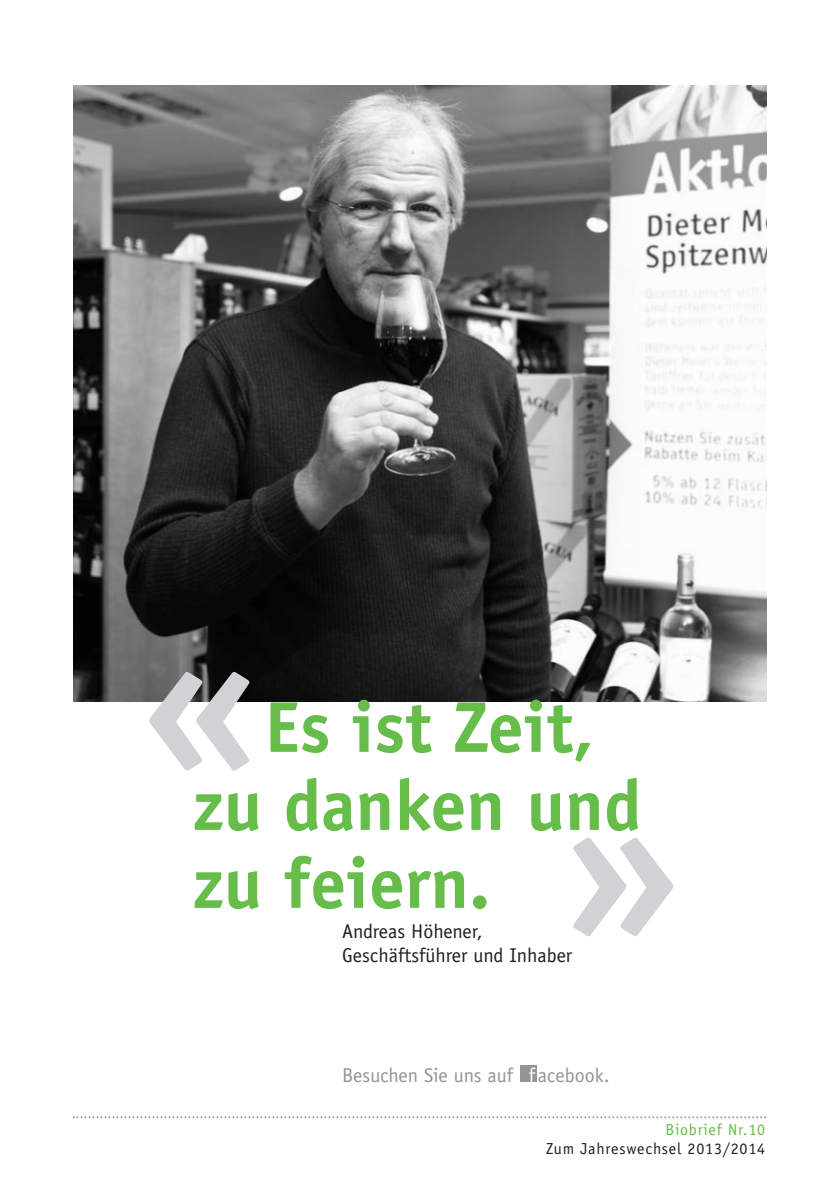
<style>
.page{position:relative;width:840px;height:1191px;background:#fff}
.page>*{position:absolute;margin:0;border:0;box-sizing:border-box;transform-origin:0 0}
.t1{font:700 200px "Officina Sans";color:#d1d2d4}
.t2{font:700 72px/78px "Officina Sans";color:#67bd4a}
.t3{font:20px/24px "Officina Sans";color:#231f20}
.t4{font:20px "Officina Sans";color:#939598}
.t5{font:16px "Officina Sans";letter-spacing:.05em;color:#231f20}
.t6{font:16px "Officina Sans";letter-spacing:.05em;color:#67bd4a}
.s1{color:#fff}
</style>
<div class="page">
<svg style="left:73px;top:1116px;width:692px;height:2px"></svg>
<img style="left:74px;top:85px;width:691px;height:616px">
<div style="left:519px;top:1065px;width:17px;height:17px;background:#939598"></div>
<h1 class="t1" style="left:142px;top:627px;width:120px">«</h1>
<h2 class="t2" style="left:193px;top:694px;width:449px;text-indent:72px">Es ist Zeit, zu danken und zu feiern.</h2>
<h1 class="t1" style="left:561px;top:793px;width:120px">»</h1>
<p class="t3" style="left:342px;top:921px;width:231px">Andreas Höhener,<br>Geschäftsführer und Inhaber</p>
<p class="t4" style="left:342px;top:1067px;width:269px">Besuchen Sie uns auf <span class="s1">f</span> acebook.</p>
<p class="t6" style="left:665px;top:1123px;width:101px">Biobrief Nr.10</p>
<p class="t5" style="left:546px;top:1142px;width:220px">Zum Jahreswechsel 2013/2014</p>
</div>
